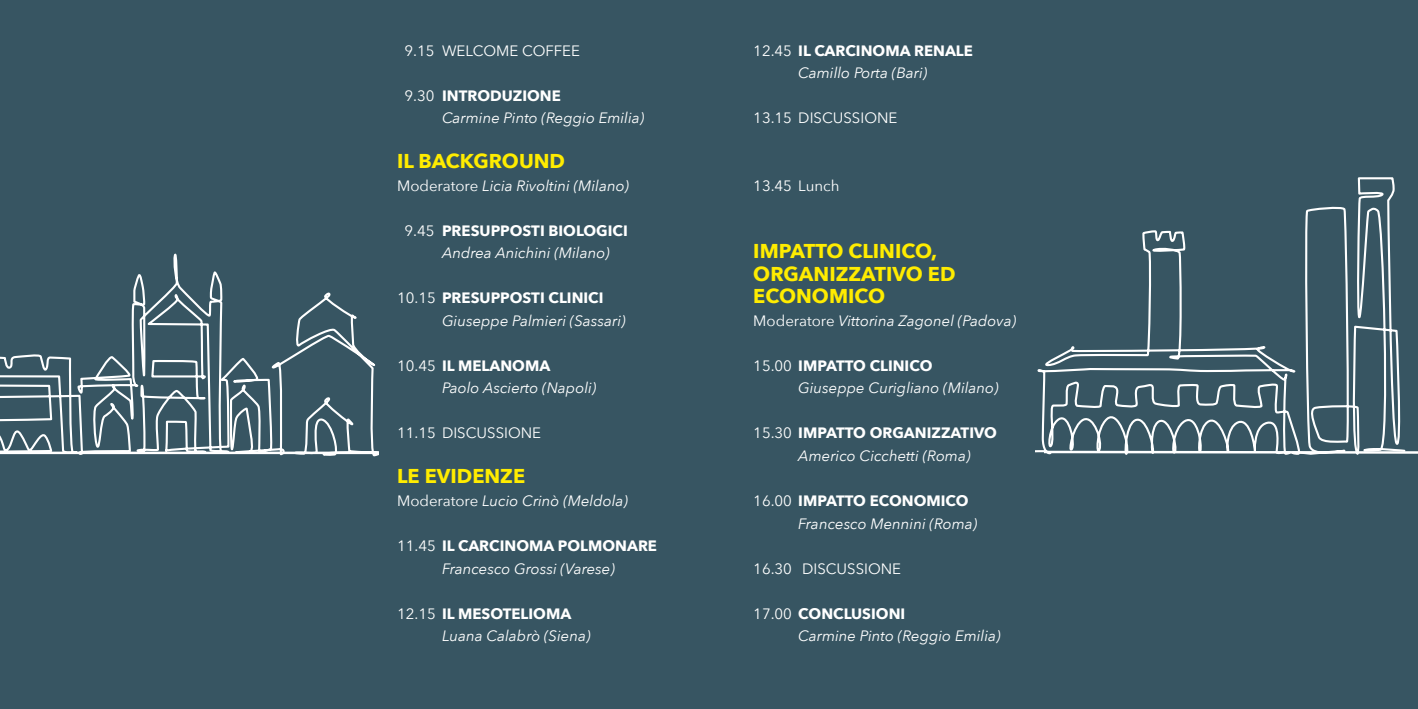
<style>
.page{position:relative;width:1418px;height:709px;background:#fff}
.page>*{position:absolute;margin:0;border:0;box-sizing:border-box;transform-origin:0 0}
.t1{font:700 20px/22.5px "Avenir Next";color:#ffec00}
.t2{font:italic 15px/22.5px "Avenir Next";color:#fff}
.t3{font:15px "Avenir Next";color:#fff}
.s1{font-style:normal}
.s2{font-weight:700;font-style:normal}
</style>
<div class="page">
<div style="left:0;top:0;width:1417px;height:709px;background:#375562"></div>
<svg style="left:1035px;top:177px;width:366px;height:276px"></svg>
<svg style="left:0;top:253px;width:379px;height:204px"></svg>
<hr style="left:0;top:451px;width:378px;height:3px;background:#fff">
<svg style="left:1041px;top:449px;width:376px;height:6px"></svg>
<p class="t3" style="left:404px;top:42px;width:177px">9.15 WELCOME COFFEE</p>
<p class="t2" style="left:442px;top:84px;width:204px;text-indent:-38px"><span class="s1">9.30</span> <span class="s2">INTRODUZIONE<br></span>Carmine Pinto (Reggio Emilia)</p>
<h1 class="t1" style="left:397px;top:150px;width:169px">IL BACKGROUND</h1>
<p class="t2" style="left:397px;top:174px;width:234px"><span class="s1">Moderatore</span> Licia Rivoltini (Milano)</p>
<p class="t2" style="left:442px;top:219px;width:187px;text-indent:-38px"><span class="s1">9.45</span> <span class="s2">PRESUPPOSTI BIOLOGICI<br></span>Andrea Anichini (Milano)</p>
<p class="t2" style="left:442px;top:287px;width:185px;text-indent:-45px"><span class="s1">10.15</span> <span class="s2">PRESUPPOSTI CLINICI<br></span>Giuseppe Palmieri (Sassari)</p>
<p class="t2" style="left:442px;top:354px;width:156px;text-indent:-45px"><span class="s1">10.45</span> <span class="s2">IL MELANOMA<br></span>Paolo Ascierto (Napoli)</p>
<p class="t3" style="left:397px;top:424px;width:146px">11.15 DISCUSSIONE</p>
<h1 class="t1" style="left:397px;top:465px;width:130px">LE EVIDENZE</h1>
<p class="t2" style="left:397px;top:489px;width:232px"><span class="s1">Moderatore</span> Lucio Crinò (Meldola)</p>
<p class="t2" style="left:397px;top:534px;width:261px;text-align:center"><span class="s1">11.45</span> <span class="s2">IL CARCINOMA POLMONARE<br></span>Francesco Grossi (Varese)</p>
<p class="t2" style="left:442px;top:602px;width:150px;text-indent:-45px"><span class="s1">12.15</span> <span class="s2">IL MESOTELIOMA<br></span>Luana Calabrò (Siena)</p>
<p class="t2" style="left:753px;top:39px;width:221px;text-align:center"><span class="s1">12.45</span> <span class="s2">IL CARCINOMA RENALE<br></span>Camillo Porta (Bari)</p>
<p class="t3" style="left:753px;top:109px;width:146px">13.15 DISCUSSIONE</p>
<p class="t3" style="left:753px;top:177px;width:88px">13.45 Lunch</p>
<h1 class="t1" style="left:753px;top:240px;width:204px">IMPATTO CLINICO,<br>ORGANIZZATIVO ED<br>ECONOMICO</h1>
<p class="t2" style="left:753px;top:309px;width:264px"><span class="s1">Moderatore</span> Vittorina Zagonel (Padova)</p>
<p class="t2" style="left:798px;top:354px;width:202px;text-indent:-45px"><span class="s1">15.00</span> <span class="s2">IMPATTO CLINICO<br></span>Giuseppe Curigliano (Milano)</p>
<p class="t2" style="left:798px;top:422px;width:200px;text-indent:-45px"><span class="s1">15.30</span> <span class="s2">IMPATTO ORGANIZZATIVO<br></span>Americo Cicchetti (Roma)</p>
<p class="t2" style="left:798px;top:489px;width:181px;text-indent:-45px"><span class="s1">16.00</span> <span class="s2">IMPATTO ECONOMICO<br></span>Francesco Mennini (Roma)</p>
<p class="t3" style="left:753px;top:559px;width:149px">16.30 DISCUSSIONE</p>
<p class="t2" style="left:798px;top:602px;width:204px;text-indent:-45px"><span class="s1">17.00</span> <span class="s2">CONCLUSIONI<br></span>Carmine Pinto (Reggio Emilia)</p>
</div>
